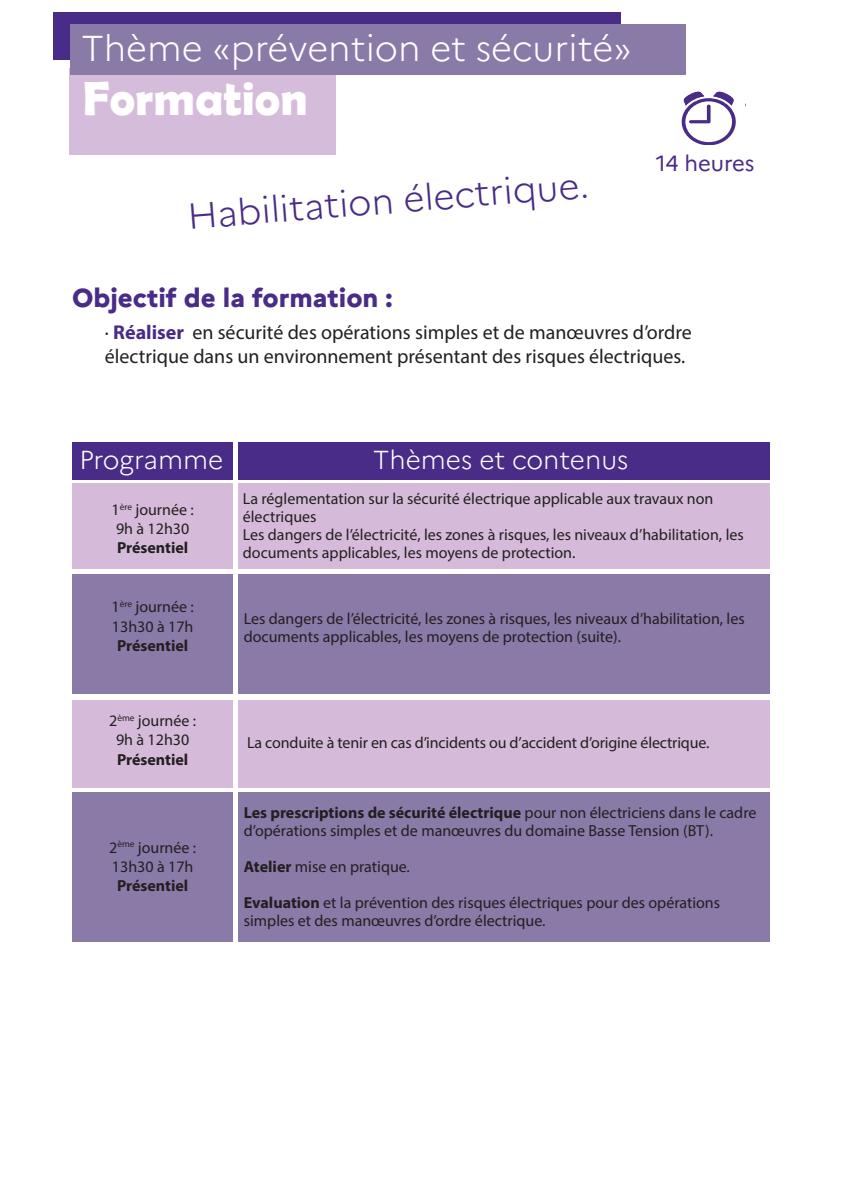
<style>
.page{position:relative;width:842px;height:1191px;background:#fff}
.page>*{position:absolute;margin:0;border:0;box-sizing:border-box;transform-origin:0 0}
.t1{font:700 48px "Berlin Sans FB Demi";color:#fff}
.t2{font:300 36px "Marianne";color:#fff}
.t3{font:300 36px "Marianne";color:#492c87}
.t4{font:300 26px "Marianne";color:#fff}
.t5{font:800 26px "Marianne";color:#492c87}
.t6{font:22px "Marianne";letter-spacing:-.005em;color:#492c87}
.t7{font:20px/24px "Myriad Pro";color:#231f20}
.t8{font:16px/18px "Myriad Pro";color:#231f20}
.t9{font:700 16px "Myriad Pro";color:#231f20}
.s1{font-weight:700;color:#492c87}
.s2{font-weight:700}
</style>
<div class="page">
<div style="left:238px;top:442px;width:532px;height:38px;background:#492c87"></div>
<div style="left:53px;top:12px;width:567px;height:48px;background:#492c87"></div>
<div style="left:70px;top:68px;width:266px;height:86px;background:#d5bcda"></div>
<div style="left:70px;top:24px;width:615px;height:51px;background:#897aa7"></div>
<div style="left:72px;top:442px;width:160px;height:38px;background:#492c87"></div>
<div style="left:72px;top:483px;width:160px;height:86px;background:#d5bbd9"></div>
<div style="left:238px;top:483px;width:532px;height:86px;background:#d5bbd9"></div>
<div style="left:72px;top:574px;width:160px;height:120px;background:#897aa7"></div>
<div style="left:238px;top:575px;width:532px;height:119px;background:#897aa7"></div>
<div style="left:72px;top:700px;width:160px;height:88px;background:#d5bbd9"></div>
<div style="left:238px;top:700px;width:532px;height:88px;background:#d5bbd9"></div>
<div style="left:72px;top:792px;width:160px;height:149px;background:#897aa7"></div>
<div style="left:238px;top:792px;width:532px;height:149px;background:#897aa7"></div>
<svg style="left:682px;top:92px;width:54px;height:53px"></svg>
<h2 class="t2" style="left:81px;top:26px;width:552px">Thème «prévention et sécurité»</h2>
<h1 class="t1" style="left:83px;top:70px;width:226px">Formation</h1>
<h2 class="t3" style="left:186px;top:196px;width:404px;rotate:-5deg">Habilitation électrique.</h2>
<h3 class="t6" style="left:656px;top:149px;width:100px">14 heures</h3>
<h3 class="t5" style="left:72px;top:282px;width:322px">Objectif de la formation :</h3>
<p class="t7" style="left:105px;top:320px;width:588px">· <span class="s1">Réaliser</span> en sécurité des opérations simples et de manœuvres d’ordre électrique dans un environnement présentant des risques électriques.</p>
<h3 class="t4" style="left:79px;top:444px;width:145px">Programme</h3>
<h3 class="t4" style="left:373px;top:444px;width:257px">Thèmes et contenus</h3>
<p class="t8" style="left:112px;top:499px;width:84px;line-height:19.2px">1<sup>ère</sup> journée :<br>9h à 12h30</p>
<p class="t9" style="left:117px;top:537px;width:73px">Présentiel</p>
<p class="t8" style="left:243px;top:489px;width:502px">La réglementation sur la sécurité électrique applicable aux travaux non électriques<br>Les dangers de l’électricité, les zones à risques, les niveaux d’habilitation, les documents applicables, les moyens de protection.</p>
<p class="t8" style="left:112px;top:597px;width:84px;line-height:19.2px">1<sup>ère</sup> journée :<br>13h30 à 17h</p>
<p class="t9" style="left:117px;top:635px;width:73px">Présentiel</p>
<p class="t8" style="left:109px;top:711px;width:89px;line-height:19.2px;text-align:center">2<sup>ème</sup> journée :<br>9h à 12h30</p>
<p class="t9" style="left:117px;top:749px;width:73px">Présentiel</p>
<p class="t8" style="left:109px;top:837px;width:89px;line-height:19.2px">2<sup>ème</sup> journée :<br>13h30 à 17h</p>
<p class="t9" style="left:117px;top:875px;width:73px">Présentiel</p>
<p class="t8" style="left:244px;top:609px;width:502px">Les dangers de l’électricité, les zones à risques, les niveaux d’habilitation, les documents applicables, les moyens de protection (suite).</p>
<p class="t8" style="left:247px;top:733px;width:464px">La conduite à tenir en cas d’incidents ou d’accident d’origine électrique.</p>
<p class="t8" style="left:244px;top:803px;width:514px"><span class="s2">Les prescriptions de sécurité électrique</span> pour non électriciens dans le cadre d’opérations simples et de manœuvres du domaine Basse Tension (BT).</p>
<p class="t8" style="left:244px;top:857px;width:168px"><span class="s2">Atelier</span> mise en pratique.</p>
<p class="t8" style="left:244px;top:893px;width:478px"><span class="s2">Evaluation</span> et la prévention des risques électriques pour des opérations simples et des manœuvres d’ordre électrique.</p>
</div>
